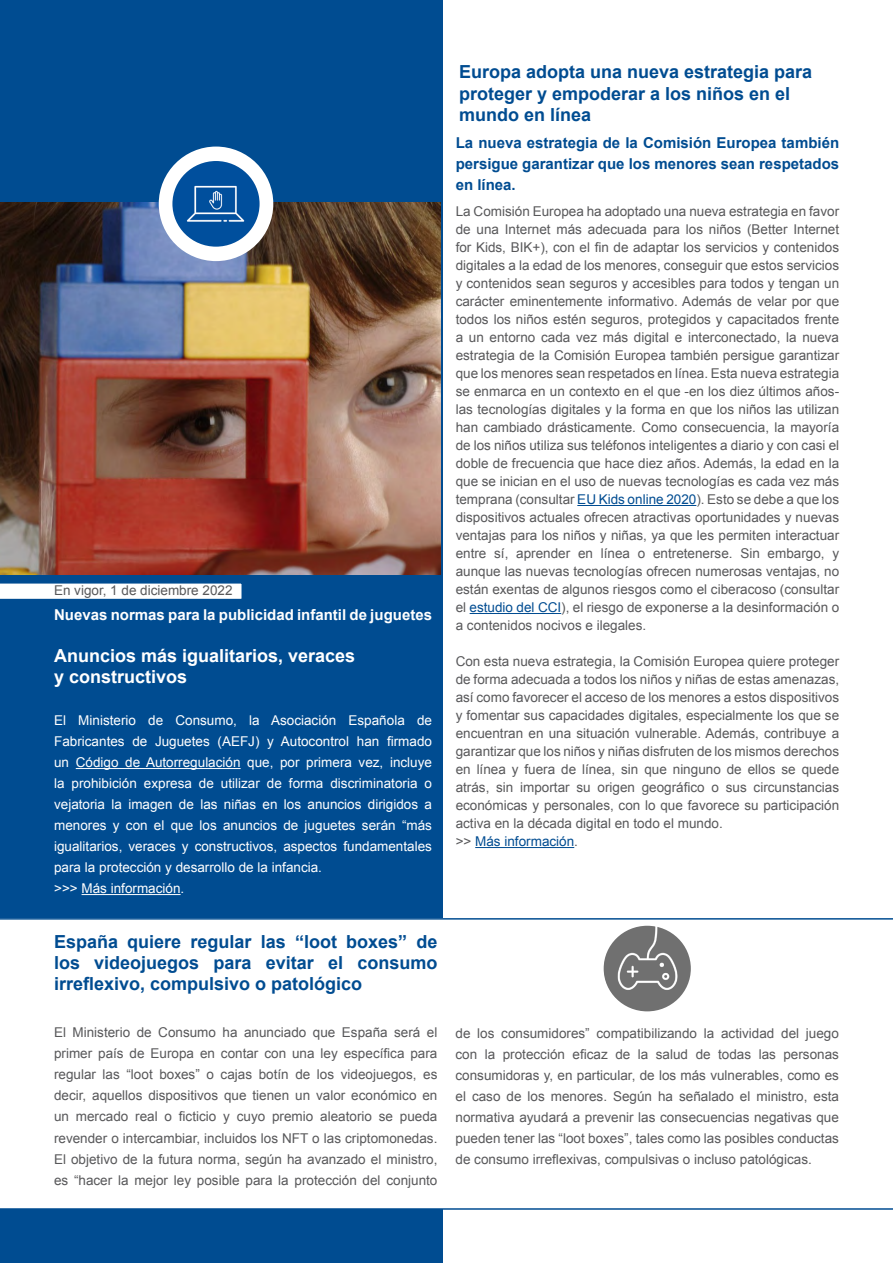
<style>
.page{position:relative;width:893px;height:1263px;background:#fff}
.page>*{position:absolute;margin:0;border:0;box-sizing:border-box;transform-origin:0 0}
.t1{font:700 18px/21.6px "Arial";color:#004c91}
.t2{font:700 18px/21px "Arial";color:#fff}
.t3{font:700 15px/21px "Arial";color:#004c91;text-align:justify}
.t4{font:700 15px "Arial";color:#fff}
.t5{font:13.5px/18px "Arial";color:#58585a;text-align:justify}
.t6{font:13.5px/21px "Arial";color:#fff}
.s1{color:#004c91}
</style>
<div class="page">
<div style="left:0;top:0;width:442px;height:1263px;background:#004c91"></div>
<img style="left:0;top:203px;width:441px;height:371px">
<div style="left:159px;top:147px;width:114px;height:114px;background:#fff;border-radius:50%"></div>
<img style="left:172px;top:161px;width:88px;height:86px">
<div style="left:0;top:918px;width:893px;height:292px;background:#fff"></div>
<img style="left:604px;top:926px;width:87px;height:85px">
<svg style="left:0;top:583px;width:242px;height:16px;background:#f2f6f9"></svg>
<hr style="left:76px;top:768px;width:165px;height:1px;background:#fff">
<hr style="left:82px;top:894px;width:99px;height:1px;background:#fff">
<hr style="left:577px;top:505px;width:119px;height:1px;background:#004c91">
<hr style="left:470px;top:613px;width:91px;height:1px;background:#004c91">
<hr style="left:475px;top:847px;width:99px;height:1px;background:#004c91">
<p class="t5" style="left:54px;top:581px;width:180px">En vigor, 1 de diciembre 2022</p>
<p class="t4" style="left:54px;top:604px;width:379px">Nuevas normas para la publicidad infantil de juguetes</p>
<h1 class="t2" style="left:54px;top:645px;width:303px">Anuncios más igualitarios, veraces y constructivos</h1>
<p class="t6" style="left:54px;top:710px;width:379px">El Ministerio de Consumo, la Asociación Española de Fabricantes de Juguetes (AEFJ) y Autocontrol han firmado un Código de Autorregulación que, por primera vez, incluye la prohibición expresa de utilizar de forma discriminatoria o vejatoria la imagen de las niñas en los anuncios dirigidos a menores y con el que los anuncios de juguetes serán “más igualitarios, veraces y constructivos, aspectos fundamentales para la protección y desarrollo de la infancia.<br>&gt;&gt;&gt; Más información.</p>
<h1 class="t1" style="left:54px;top:931px;width:385px;line-height:21px;text-align:justify">España quiere regular las “loot boxes” de los videojuegos para evitar el consumo irreflexivo, compulsivo o patológico</h1>
<h1 class="t1" style="left:459px;top:61px;width:355px">Europa adopta una nueva estrategia para proteger y empoderar a los niños en el mundo en línea</h1>
<p class="t3" style="left:456px;top:132px;width:385px">La nueva estrategia de la Comisión Europea también persigue garantizar que los menores sean respetados en línea.</p>
<p class="t5" style="left:456px;top:202px;width:385px">La Comisión Europea ha adoptado una nueva estrategia en favor de una Internet más adecuada para los niños (Better Internet for Kids, BIK+), con el fin de adaptar los servicios y contenidos digitales a la edad de los menores, conseguir que estos servicios y contenidos sean seguros y accesibles para todos y tengan un carácter eminentemente informativo. Además de velar por que todos los niños estén seguros, protegidos y capacitados frente a un entorno cada vez más digital e interconectado, la nueva estrategia de la Comisión Europea también persigue garantizar que los menores sean respetados en línea. Esta nueva estrategia se enmarca en un contexto en el que -en los diez últimos años&shy;las tecnologías digitales y la forma en que los niños las utilizan han cambiado drásticamente. Como consecuencia, la mayoría de los niños utiliza sus teléfonos inteligentes a diario y con casi el doble de frecuencia que hace diez años. Además, la edad en la que se inician en el uso de nuevas tecnologías es cada vez más temprana (consultar <span class="s1">EU Kids online 2020</span>). Esto se debe a que los dispositivos actuales ofrecen atractivas oportunidades y nuevas ventajas para los niños y niñas, ya que les permiten interactuar entre sí, aprender en línea o entretenerse. Sin embargo, y aunque las nuevas tecnologías ofrecen numerosas ventajas, no están exentas de algunos riesgos como el ciberacoso (consultar el <span class="s1">estudio del CCI</span>), el riesgo de exponerse a la desinformación o a contenidos nocivos e ilegales.</p>
<p class="t5" style="left:456px;top:652px;width:385px;text-align:left">Con esta nueva estrategia, la Comisión Europea quiere proteger de forma adecuada a todos los niños y niñas de estas amenazas, así como favorecer el acceso de los menores a estos dispositivos y fomentar sus capacidades digitales, especialmente los que se encuentran en una situación vulnerable. Además, contribuye a garantizar que los niños y niñas disfruten de los mismos derechos en línea y fuera de línea, sin que ninguno de ellos se quede atrás, sin importar su origen geográfico o sus circunstancias económicas y personales, con lo que favorece su participación activa en la década digital en todo el mundo.<br>&gt;&gt; <span class="s1">Más información</span>.</p>
<p class="t5" style="left:54px;top:1022px;width:385px;line-height:21px">El Ministerio de Consumo ha anunciado que España será el primer país de Europa en contar con una ley específica para regular las “loot boxes” o cajas botín de los videojuegos, es decir, aquellos dispositivos que tienen un valor económico en un mercado real o ficticio y cuyo premio aleatorio se pueda revender o intercambiar, incluidos los NFT o las criptomonedas.<br>El objetivo de la futura norma, según ha avanzado el ministro, es “hacer la mejor ley posible para la protección del conjunto</p>
<p class="t5" style="left:455px;top:1022px;width:385px;line-height:21px">de los consumidores” compatibilizando la actividad del juego con la protección eficaz de la salud de todas las personas consumidoras y, en particular, de los más vulnerables, como es el caso de los menores. Según ha señalado el ministro, esta normativa ayudará a prevenir las consecuencias negativas que pueden tener las “loot boxes”, tales como las posibles conductas de consumo irreflexivas, compulsivas o incluso patológicas.</p>
</div>
